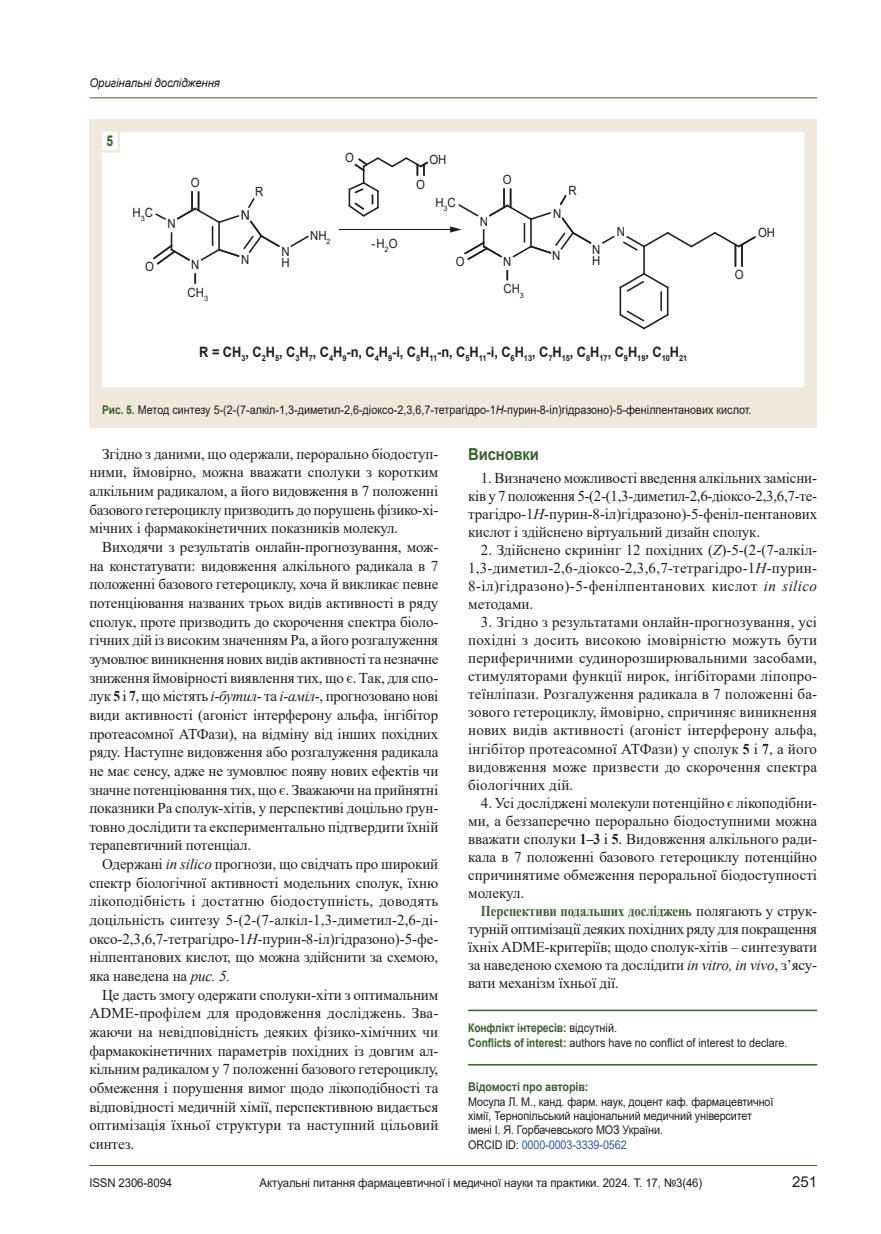
<style>
.page{position:relative;width:881px;height:1234px;background:#fff}
.page>*{position:absolute;margin:0;border:0;box-sizing:border-box;transform-origin:0 0}
.nazva{font:700 16.5px "Arial";letter-spacing:-.01em;color:#35622a;scale:.9 1}
.tecst{font:15px/18.6px "Times New Roman";letter-spacing:-.01em;color:#1d1d1b;text-align:justify}
.t1{font:15px "Arial";color:#1d1d1b}
.номер_рис{font:700 14.85px "Arial";color:#35622a;scale:.82 1}
.t2{font:700 14.25px "Arial";color:#1d1d1b;scale:.9 1}
.t3{font:12.6px/11.4px "Arial";letter-spacing:-.005em;color:#1d1d1b;scale:.9 1}
._131{font:12px/14.4px "Arial";letter-spacing:-.01em;color:#1d1d1b;scale:.9 1}
.примечание{font:12px "Arial";color:#1d1d1b;scale:.9 1}
._132{font:12px/14.4px "Arial";color:#1d1d1b;scale:.9 1}
._131-2{font:12px "Arial";letter-spacing:-.01em;color:#1d1d1b;scale:.95 1}
._131-3{font:12px "Arial";letter-spacing:-.01em;color:#275b9c;scale:.9 1}
.t4{font:italic 12px "Arial";letter-spacing:-.01em;color:#1d1d1b;scale:.95 1}
._130_line{font:700 12px "Arial";letter-spacing:-.01em;color:#35622a;scale:.9 1}
.s1{font-weight:700;color:#35622a}
.s2{font-style:italic}
.s3{font-weight:700}
.s4{color:#1d1d1b}
</style>
<div class="page">
<hr style="left:89px;top:1164px;width:727px;height:1px;background:#35622a">
<hr style="left:89px;top:97px;width:727px;height:1px;background:#35622a">
<hr style="left:468px;top:1009px;width:348px;height:1px;background:#35622a">
<hr style="left:468px;top:1063px;width:348px;height:2px;background:#35622a">
<div style="left:89px;top:119px;width:727px;height:308px;background:#efe9dc"></div>
<div style="left:102px;top:132px;width:703px;height:255px;background:#fff"></div>
<svg style="left:102px;top:132px;width:19px;height:22px"></svg>
<p class="t4" style="left:89px;top:75px;width:139px">Оригінальні дослідження</p>
<p class="номер_рис" style="left:106px;top:130px;width:10px">5</p>
<p class="t3" style="left:132px;top:206px;width:24px">H<sub>3</sub>C</p>
<p class="t3" style="left:145px;top:261px;width:11px">O</p>
<p class="t3" style="left:167px;top:218px;width:11px">N</p>
<p class="t3" style="left:191px;top:176px;width:11px">O</p>
<p class="t3" style="left:191px;top:259px;width:11px">N</p>
<p class="t3" style="left:187px;top:287px;width:24px">CH<sub>3</sub></p>
<p class="t3" style="left:255px;top:185px;width:11px">R</p>
<p class="t3" style="left:241px;top:254px;width:11px">N</p>
<p class="t3" style="left:345px;top:152px;width:11px">O</p>
<p class="t3" style="left:429px;top:153px;width:20px">OH</p>
<p class="t3" style="left:416px;top:178px;width:11px">O</p>
<p class="t3" style="left:435px;top:197px;width:24px">H<sub>3</sub>C</p>
<p class="t3" style="left:479px;top:215px;width:11px">N</p>
<p class="t3" style="left:503px;top:174px;width:11px">O</p>
<p class="t3" style="left:552px;top:207px;width:11px">N</p>
<p class="t3" style="left:568px;top:185px;width:11px">R</p>
<p class="t3" style="left:310px;top:229px;width:24px">NH<sub>2</sub></p>
<p class="t3" style="left:371px;top:238px;width:30px">-H<sub>2</sub>O</p>
<p class="t3" style="left:281px;top:245px;width:11px">N<br>H</p>
<p class="t3" style="left:592px;top:243px;width:11px">N<br>H</p>
<p class="t3" style="left:552px;top:250px;width:11px">N</p>
<p class="t3" style="left:455px;top:255px;width:11px">O</p>
<p class="t3" style="left:503px;top:255px;width:11px">N</p>
<p class="t3" style="left:503px;top:283px;width:24px">CH<sub>3</sub></p>
<p class="t3" style="left:616px;top:226px;width:11px">N</p>
<p class="t3" style="left:757px;top:227px;width:20px">OH</p>
<p class="t3" style="left:734px;top:269px;width:11px">O</p>
<p class="t2" style="left:199px;top:341px;width:543px">R = CH<sub>3</sub>, C<sub>2</sub>H<sub>5</sub>, C<sub>3</sub>H<sub>7</sub>, C<sub>4</sub>H<sub>9</sub>-n, C<sub>4</sub>H<sub>9</sub>-i, C<sub>5</sub>H<sub>11</sub>-n, C<sub>5</sub>H<sub>11</sub>-i, C<sub>6</sub>H<sub>13</sub>, C<sub>7</sub>H<sub>15</sub>, C<sub>8</sub>H<sub>17</sub>, C<sub>9</sub>H<sub>19</sub>, C<sub>10</sub>H<sub>21</sub></p>
<p class="примечание" style="left:102px;top:402px;width:722px"><span class="s1">Рис. 5.</span> Метод синтезу 5-(2-(7-алкіл-1,3-диметил-2,6-діоксо-2,3,6,7-тетрагідро-1<span class="s2">H</span>-пурин-8-іл)гідразоно)-5-фенілпентанових кислот.</p>
<p class="tecst" style="left:89px;top:444px;width:350px;text-indent:13px">Згідно з даними, що одержали, перорально біодоступ&shy;ними, ймовірно, можна вважати сполуки з коротким алкільним радикалом, а його видовження в 7 положенні базового гетероциклу призводить до порушень фізико-хі&shy;мічних і фармакокінетичних показників молекул.</p>
<p class="tecst" style="left:89px;top:537px;width:350px;text-indent:13px">Виходячи з результатів онлайн-прогнозування, мож&shy;на констатувати: видовження алкільного радикала в 7 положенні базового гетероциклу, хоча й викликає певне потенціювання названих трьох видів активності в ряду сполук, проте призводить до скорочення спектра біоло&shy;гічних дій із високим значенням Ра, а його розгалуження зумовлює виникнення нових видів активності та незначне зниження ймовірності виявлення тих, що є. Так, для спо&shy;лук <span class="s3">5</span> і <span class="s3">7</span>, що містять <span class="s2">і-бутил-</span> та <span class="s2">і-аміл-</span>, прогнозовано нові види активності (агоніст інтерферону альфа, iнгібітор протеасомної АТФази), на відміну від інших похідних ряду. Наступне видовження або розгалуження радикала не має сенсу, адже не зумовлює появу нових ефектів чи значне потенціювання тих, що є. Зважаючи на прийнятні показники Ра сполук-хітів, у перспективі доцільно ґрун&shy;товно дослідити та експериментально підтвердити їхній терапевтичний потенціал.</p>
<p class="tecst" style="left:89px;top:854px;width:350px;text-indent:13px">Одержані <span class="s2">in silico</span> прогнози, що свідчать про широкий спектр біологічної активності модельних сполук, їхню лікоподібність і достатню біодоступність, доводять доцільність синтезу 5-(2-(7-алкіл-1,3-диметил-2,6-ді&shy;оксо-2,3,6,7-тетрагідро-1<span class="s2">H</span>-пурин-8-іл)гідразоно)-5-фе&shy;нілпентанових кислот, що можна здійснити за схемою, яка наведена на <span class="s2">рис. 5.</span></p>
<p class="tecst" style="left:89px;top:984px;width:350px;text-indent:13px">Це дасть змогу одержати сполуки-хіти з оптимальним ADME-профілем для продовження досліджень. Зва&shy;жаючи на невідповідність деяких фізико-хімічних чи фармакокінетичних параметрів похідних із довгим ал&shy;кільним радикалом у 7 положенні базового гетероциклу, обмеження і порушення вимог щодо лікоподібності та відповідності медичній хімії, перспективною видається оптимізація їхньої структури та наступний цільовий синтез.</p>
<p class="nazva" style="left:468px;top:443px;width:80px">Висновки</p>
<p class="tecst" style="left:468px;top:468px;width:350px;line-height:18px;text-indent:13px">1. Визначено можливості введення алкільних замісни&shy;ків у 7 положення 5-(2-(1,3-диметил-2,6-діоксо-2,3,6,7-те&shy;трагідро-1<span class="s2">H</span>-пурин-8-іл)гідразоно)-5-феніл-пентанових кислот і здійснено віртуальний дизайн сполук.</p>
<p class="tecst" style="left:468px;top:540px;width:350px;line-height:18px;text-indent:13px">2. Здійснено скринінг 12 похідних (<span class="s2">Z</span>)-5-(2-(7-алкіл-1,3-диметил-2,6-діоксо-2,3,6,7-тетрагідро-1<span class="s2">H</span>-пурин-8-іл)гідразоно)-5-фенілпентанових кислот <span class="s2">in silico </span>методами.</p>
<p class="tecst" style="left:468px;top:612px;width:350px;line-height:18px;text-indent:13px">3. Згідно з результатами онлайн-прогнозування, усі похідні з досить високою імовірністю можуть бути периферичними судинорозширювальними засобами, стимуляторами функції нирок, інгібіторами ліпопро&shy;теїнліпази. Розгалуження радикала в 7 положенні ба&shy;зового гетероциклу, ймовірно, спричиняє виникнення нових видів активності (агоніст інтерферону альфа, iнгібітор протеасомної АТФази) у сполук <span class="s3">5</span> і <span class="s3">7</span>, а його видовження може призвести до скорочення спектра біологічних дій.</p>
<p class="tecst" style="left:468px;top:793px;width:350px;line-height:18px;text-indent:13px">4. Усі досліджені молекули потенційно є лікоподібни&shy;ми, а беззаперечно перорально біодоступними можна вважати сполуки <span class="s3">1–3</span> і <span class="s3">5</span>. Видовження алкільного ради&shy;кала в 7 положенні базового гетероциклу потенційно спричинятиме обмеження пероральної біодоступності молекул.</p>
<p class="tecst" style="left:468px;top:901px;width:350px;line-height:18px;text-indent:13px"><span class="s1">Перспективи подальших досліджень</span> полягають у струк&shy;турній оптимізації деяких похідних ряду для покращення їхніх ADME-критеріїв; щодо сполук-хітів – синтезувати за наведеною схемою та дослідити <span class="s2">in vitro, in vivo</span>, з’ясу&shy;вати механізм їхньої дії.</p>
<p class="_132" style="left:468px;top:1020px;width:356px"><span class="s1">Конфлікт інтересів:</span> відсутній.<br><span class="s1">Conflicts of interest:</span> authors have no conflict of interest to declare.</p>
<p class="_130_line" style="left:468px;top:1078px;width:135px">Відомості про авторів:</p>
<p class="_131" style="left:468px;top:1093px;width:340px">Мосула Л. М., канд. фарм. наук, доцент каф. фармацевтичної хімії, Тернопільський національний медичний університет імені І. Я. Горбачевського МОЗ України.</p>
<p class="_131-3" style="left:468px;top:1136px;width:178px"><span class="s4">ORCID ID:</span> 0000-0003-3339-0562</p>
<p class="_131-2" style="left:89px;top:1174px;width:89px">ISSN 2306-8094</p>
<p class="_131-2" style="left:259px;top:1174px;width:467px">Актуальні питання фармацевтичної і медичної науки та практики. 2024. Т. 17, №3(46)</p>
<p class="t1" style="left:791px;top:1171px;width:27px">251</p>
</div>
